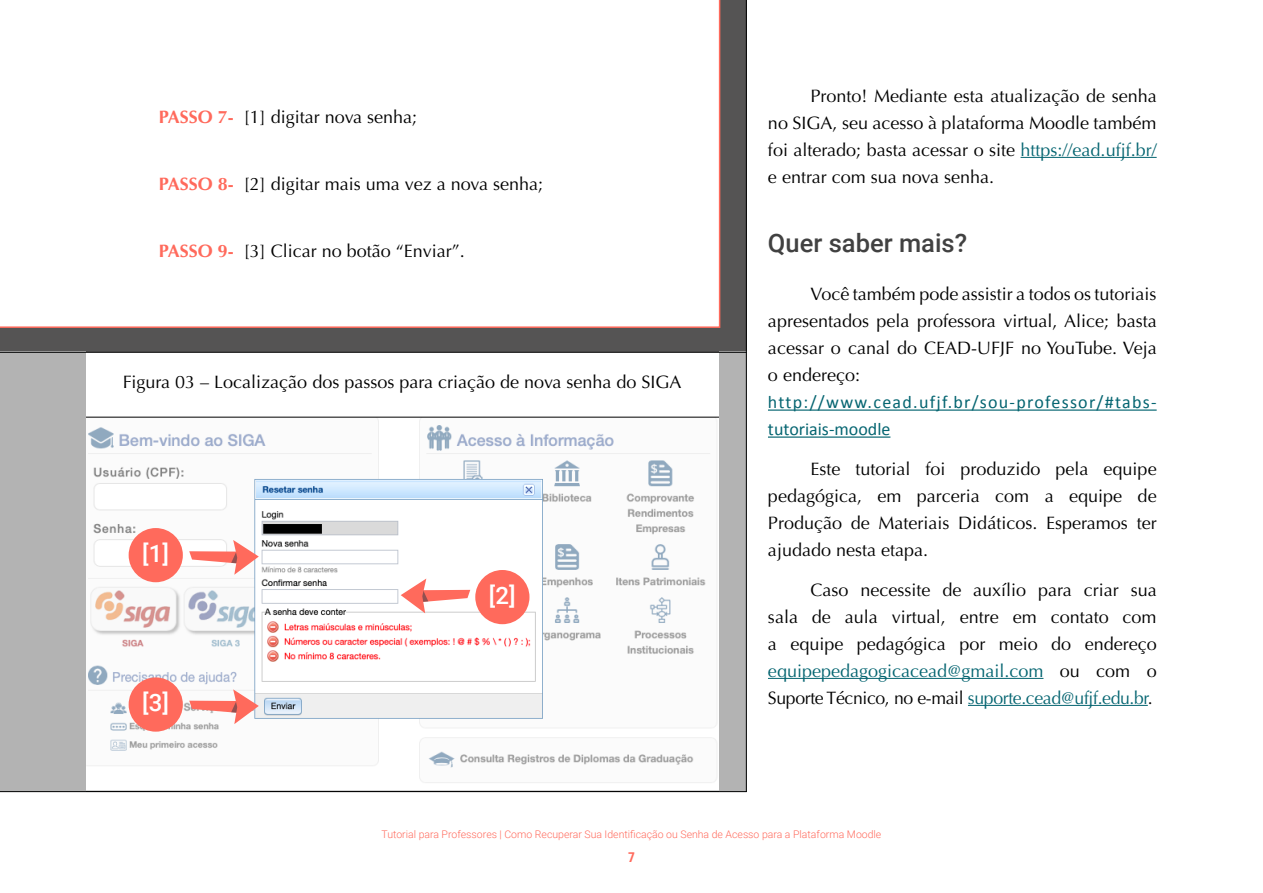
<style>
.page{position:relative;width:1263px;height:893px;background:#fff}
.page>*{position:absolute;margin:0;border:0;box-sizing:border-box;transform-origin:0 0}
.t1{font:500 25.5px "Roboto";color:#414141}
.t2{font:500 24px "Roboto";color:#fff}
.t3{font:18px/27px "Optima";color:#000;text-align:justify}
.t4{font:18px/27px "Calibri";letter-spacing:.07em;color:#056571}
.t5{font:700 13.5px "Roboto Condensed";color:#ff6a5c}
.t6{font:300 10.5px "Roboto";color:#ff6a5c}
.s1{font-weight:700;color:#ff6a5c}
.s2{color:#056571}
</style>
<div class="page">
<div style="left:720px;top:0;width:27px;height:352px;background:#555454"></div>
<div style="left:0;top:328px;width:727px;height:24px;background:#555454"></div>
<svg style="left:0;top:0;width:720px;height:328px"></svg>
<img style="left:86px;top:419px;width:631px;height:364px">
<hr style="left:1020px;top:157px;width:137px;height:1px;background:#056571">
<hr style="left:768px;top:409px;width:389px;height:2px;background:#056571">
<hr style="left:768px;top:436px;width:122px;height:2px;background:#056571">
<hr style="left:768px;top:678px;width:275px;height:1px;background:#056571">
<hr style="left:968px;top:705px;width:180px;height:1px;background:#056571">
<div style="left:0;top:352px;width:85px;height:440px;background:#b3b3b3"></div>
<div style="left:719px;top:352px;width:28px;height:440px;background:#b3b3b3"></div>
<hr style="left:0;top:791px;width:747px;height:1px;background:#000101">
<hr style="left:0;top:352px;width:747px;height:1px;background:#000101">
<hr style="left:746px;top:0;width:1px;height:792px;background:#000101">
<svg style="left:189px;top:540px;width:70px;height:35px"></svg>
<svg style="left:401px;top:578px;width:69px;height:35px"></svg>
<svg style="left:189px;top:689px;width:70px;height:35px"></svg>
<div style="left:129px;top:528px;width:54px;height:54px;background:#ff6a5c;border-radius:50%"></div>
<div style="left:475px;top:570px;width:54px;height:54px;background:#ff6a5c;border-radius:50%"></div>
<div style="left:129px;top:677px;width:54px;height:55px;background:#ff6a5c;border-radius:50%"></div>
<p class="t3" style="left:159px;top:104px;width:260px"><span class="s1">PASSO 7-</span> [1] digitar nova senha;</p>
<p class="t3" style="left:159px;top:171px;width:386px"><span class="s1">PASSO 8-</span> [2] digitar mais uma vez a nova senha;</p>
<p class="t3" style="left:159px;top:237px;width:307px"><span class="s1">PASSO 9-</span> [3] Clicar no botão “Enviar”.</p>
<p class="t3" style="left:123px;top:369px;width:560px">Figura 03 – Localização dos passos para criação de nova senha do SIGA</p>
<h2 class="t2" style="left:142px;top:536px;width:28px">[1]</h2>
<h2 class="t2" style="left:142px;top:686px;width:28px">[3]</h2>
<h2 class="t2" style="left:489px;top:578px;width:28px">[2]</h2>
<p class="t3" style="left:768px;top:82px;width:390px;text-indent:43px">Pronto! Mediante esta atualização de senha no SIGA, seu acesso à plataforma Moodle também foi alterado; basta acessar o site <span class="s2">https://ead.ufjf.br/ </span>e entrar com sua nova senha.</p>
<h1 class="t1" style="left:768px;top:225px;width:201px">Quer saber mais?</h1>
<p class="t3" style="left:768px;top:281px;width:390px;text-indent:43px">Você também pode assistir a todos os tutoriais apresentados pela professora virtual, Alice; basta acessar o canal do CEAD-UFJF no YouTube. Veja o endereço:</p>
<p class="t4" style="left:768px;top:388px;width:390px">http://www.cead.ufjf.br/sou-professor/#tabs&shy;tutoriais-moodle</p>
<p class="t3" style="left:768px;top:455px;width:390px;text-indent:43px">Este tutorial foi produzido pela equipe pedagógica, em parceria com a equipe de Produção de Materiais Didáticos. Esperamos ter ajudado nesta etapa.</p>
<p class="t3" style="left:768px;top:576px;width:390px;text-indent:43px">Caso necessite de auxílio para criar sua sala de aula virtual, entre em contato com a equipe pedagógica por meio do endereço <span class="s2">equipepedagogicacead@gmail.com</span> ou com o Suporte Técnico, no e-mail <span class="s2">suporte.cead@ufjf.edu.br</span>.</p>
<p class="t6" style="left:382px;top:827px;width:501px">Tutorial para Professores | Como Recuperar Sua Identificação ou Senha de Acesso para a Plataforma Moodle</p>
<p class="t5" style="left:628px;top:848px;width:8px">7</p>
</div>
